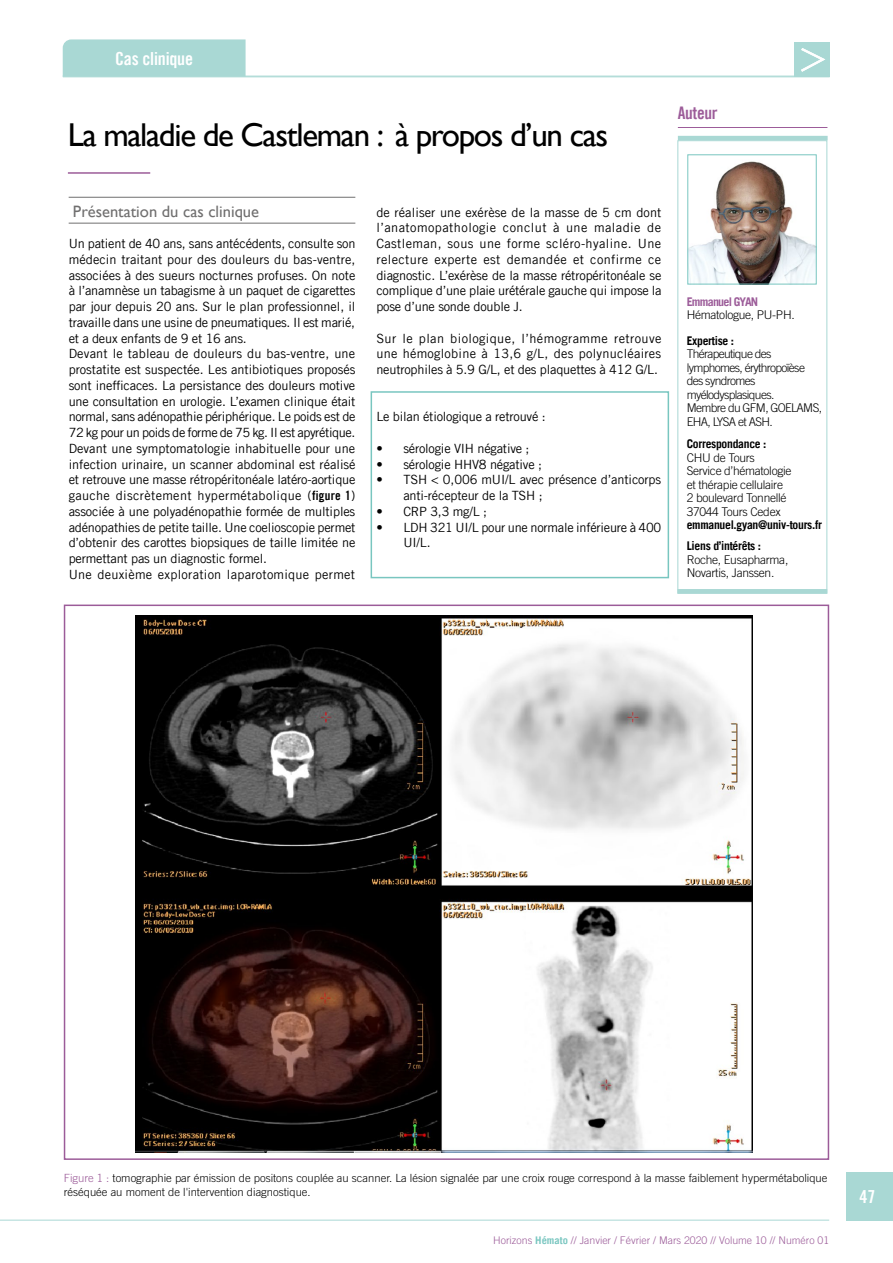
<style>
.page{position:relative;width:893px;height:1263px;background:#fff}
.page>*{position:absolute;margin:0;border:0;box-sizing:border-box;transform-origin:0 0}
.t1{font:33px "Gill Sans";letter-spacing:-.04em;color:#000}
.t2{font:18px "Trade Gothic LT Bold Cond Twenty";letter-spacing:-.01em;color:#fff}
.t3{font:17.4px "Trade Gothic LT Bold Cond Twenty";letter-spacing:-.02em;color:#9c5c99}
.t4{font:16.5px "Gill Sans";color:#706f6f}
.t5{font:12.75px/15.8px "Trade Gothic LT Com";letter-spacing:-.015em;color:#000}
.t6{font:300 12px/13.5px "Trade Gothic LT Com";letter-spacing:-.025em;color:#000}
.t7{font:300 12px/13.5px "Trade Gothic LT Com";letter-spacing:-.055em;color:#000}
.t8{font:700 12px/21px "Trade Gothic LT";letter-spacing:-.025em;color:#000}
.t9{font:700 12px "Trade Gothic LT";letter-spacing:-.065em;color:#9c5c99}
.t10{font:300 11.25px/13.5px "Trade Gothic LT Com";color:#000}
.t11{font:300 10.5px "Trade Gothic LT Com";color:#9c5c99}
.s1{font-family:"Trade Gothic LT Bold Cond Twenty"}
.s2{color:#9c5c99}
.s3{font-family:"Trade Gothic LT";font-weight:700;color:#79c6c0}
</style>
<div class="page">
<hr style="left:0;top:1220px;width:829px;height:1px;background:#a9d8d4">
<div style="left:847px;top:1172px;width:46px;height:48px;background:#a9d8d4"></div>
<hr style="left:63px;top:76px;width:767px;height:1px;background:#a9d8d4">
<div style="left:794px;top:42px;width:35px;height:34px;background:#a9d8d4"></div>
<svg style="left:801px;top:48px;width:24px;height:24px"></svg>
<div style="left:63px;top:39px;width:183px;height:37px;background:#a9d8d4"></div>
<hr style="left:69px;top:197px;width:286px;height:1px;background:#706f6f">
<hr style="left:69px;top:223px;width:286px;height:1px;background:#706f6f">
<hr style="left:68px;top:172px;width:82px;height:2px;background:#9c5c99">
<img style="left:135px;top:615px;width:618px;height:537px">
<div style="left:677px;top:140px;width:150px;height:454px;border:1px solid #a9d8d4"></div>
<img style="left:690px;top:161px;width:124px;height:121px">
<hr style="left:678px;top:136px;width:150px;height:4px;background:#a9d8d4">
<hr style="left:677px;top:589px;width:150px;height:4px;background:#a9d8d4">
<hr style="left:678px;top:127px;width:149px;height:1px;background:#9c5c99">
<div style="left:371px;top:391px;width:298px;height:187px;border:2px solid #79c6c0"></div>
<h2 class="t2" style="left:115px;top:47px;width:79px">Cas clinique</h2>
<h1 class="t1" style="left:68px;top:116px;width:542px">La maladie de Castleman : à propos d’un cas</h1>
<h3 class="t3" style="left:678px;top:102px;width:41px">Auteur</h3>
<p class="t4" style="left:73px;top:201px;width:188px">Présentation du cas clinique</p>
<p class="t5" style="left:69px;top:235px;width:288px">Un patient de 40 ans, sans antécédents, consulte son médecin traitant pour des douleurs du bas-ventre, associées à des sueurs nocturnes profuses. On note à l’anamnèse un tabagisme à un paquet de cigarettes par jour depuis 20 ans. Sur le plan professionnel, il travaille dans une usine de pneumatiques. Il est marié, et a deux enfants de 9 et 16 ans.<br>Devant le tableau de douleurs du bas-ventre, une prostatite est suspectée. Les antibiotiques proposés sont inefficaces. La persistance des douleurs motive une consultation en urologie. L’examen clinique était normal, sans adénopathie périphérique. Le poids est de 72 kg pour un poids de forme de 75 kg. Il est apyrétique.<br>Devant une symptomatologie inhabituelle pour une infection urinaire, un scanner abdominal est réalisé et retrouve une masse rétropéritonéale latéro-aortique gauche discrètement hypermétabolique (<span class="s1">figure 1</span>) associée à une polyadénopathie formée de multiples adénopathies de petite taille. Une coelioscopie permet d’obtenir des carottes biopsiques de taille limitée ne permettant pas un diagnostic formel.<br>Une deuxième exploration laparotomique permet</p>
<p class="t5" style="left:376px;top:204px;width:287px;text-align:justify">de réaliser une exérèse de la masse de 5 cm dont l’anatomopathologie conclut à une maladie de Castleman, sous une forme scléro-hyaline. Une relecture experte est demandée et confirme ce diagnostic. L’exérèse de la masse rétropéritonéale se complique d’une plaie urétérale gauche qui impose la pose d’une sonde double J.</p>
<p class="t5" style="left:376px;top:330px;width:287px;text-align:justify">Sur le plan biologique, l’hémogramme retrouve une hémoglobine à 13,6 g/L, des polynucléaires neutrophiles à 5.9 G/L, et des plaquettes à 412 G/L.</p>
<p class="t5" style="left:376px;top:409px;width:171px">Le bilan étiologique a retrouvé :</p>
<p class="t5" style="left:376px;top:440px;width:155px">• sérologie VIH négative ;</p>
<p class="t5" style="left:376px;top:456px;width:167px">• sérologie HHV8 négative ;</p>
<p class="t5" style="left:403px;top:472px;width:259px;text-indent:-27px">• TSH &lt; 0,006 mUI/L avec présence d’anticorps anti-récepteur de la TSH ;</p>
<p class="t5" style="left:376px;top:503px;width:112px">• CRP 3,3 mg/L ;</p>
<p class="t5" style="left:403px;top:519px;width:260px;text-indent:-27px">• LDH 321 UI/L pour une normale inférieure à 400<br>UI/L.</p>
<p class="t9" style="left:687px;top:294px;width:73px">Emmanuel GYAN</p>
<p class="t6" style="left:687px;top:308px;width:109px">Hématologue, PU-PH.</p>
<p class="t8" style="left:687px;top:330px;width:49px">Expertise :</p>
<p class="t7" style="left:687px;top:347px;width:137px">Thérapeutique des lymphomes, érythropoïèse des syndromes myélodysplasiques.<br>Membre du GFM, GOELAMS,<br>EHA, LYSA et ASH.</p>
<p class="t8" style="left:687px;top:433px;width:81px">Correspondance :</p>
<p class="t6" style="left:687px;top:451px;width:106px">CHU de Tours<br>Service d’hématologie et thérapie cellulaire<br>2 boulevard Tonnellé<br>37044 Tours Cedex</p>
<p class="t8" style="left:687px;top:514px;width:137px">emmanuel.gyan@univ-tours.fr<br>Liens d’intérêts :</p>
<p class="t6" style="left:687px;top:553px;width:103px">Roche, Eusapharma,<br>Novartis, Janssen.</p>
<p class="t10" style="left:64px;top:1171px;width:765px"><span class="s2">Figure 1 :</span> tomographie par émission de positons couplée au scanner. La lésion signalée par une croix rouge correspond à la masse faiblement hypermétabolique réséquée au moment de l'intervention diagnostique.</p>
<p class="t11" style="left:493px;top:1234px;width:337px">Horizons <span class="s3">Hémato</span> // Janvier / Février / Mars 2020 // Volume 10 // Numéro 01</p>
<h2 class="t2" style="left:860px;top:1185px;width:17px">47</h2>
</div>
